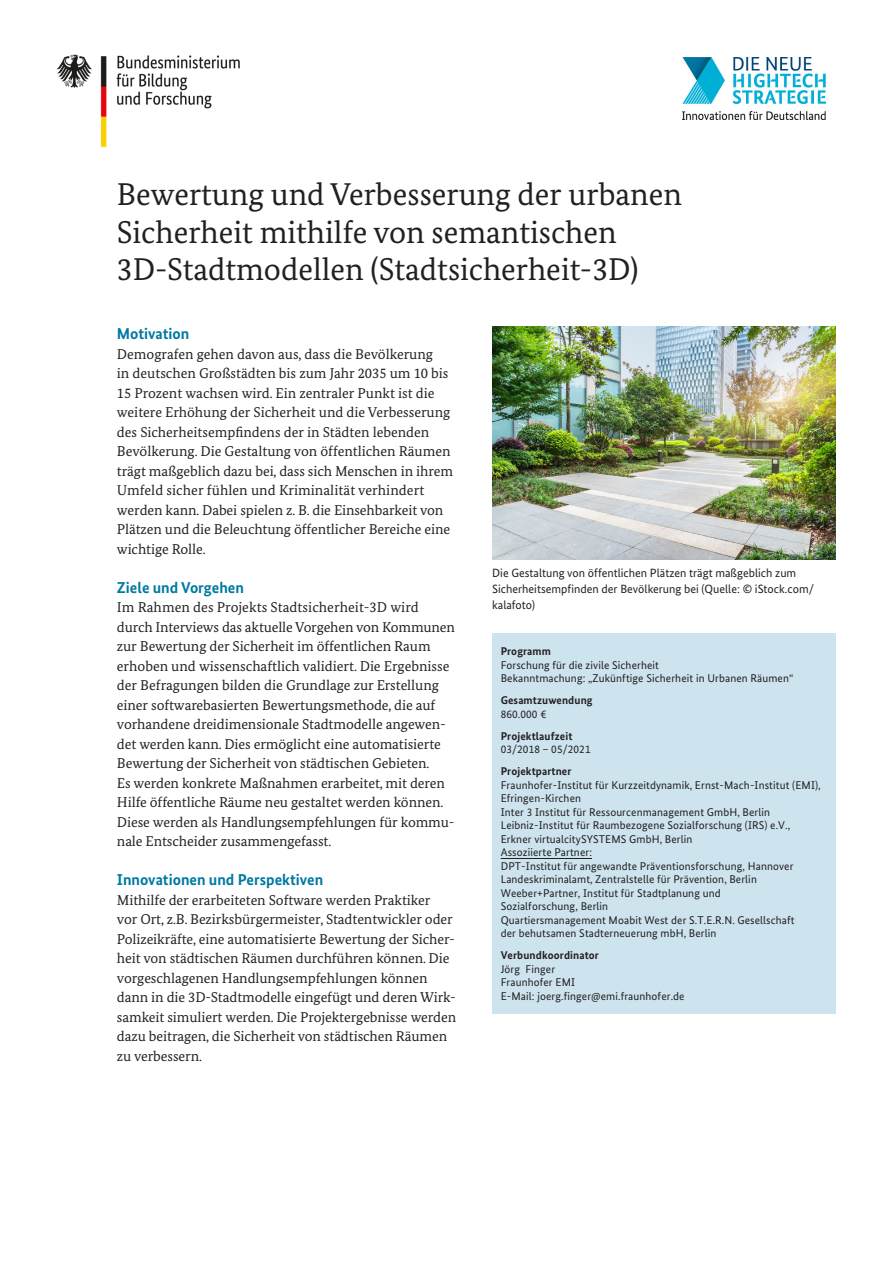
<style>
.page{position:relative;width:893px;height:1263px;background:#fff}
.page>*{position:absolute;margin:0;border:0;box-sizing:border-box;transform-origin:0 0}
.t1{font:31.5px/37.5px "Bundes Serif";color:#231f20}
.t2{font:700 15.75px "Bundes Sans";color:#0079a3}
.t3{font:14.25px/19.5px "Bundes Serif";color:#231f20}
.t4{font:12px/15.8px "Bundes Sans";color:#231f20}
.t5{font:11.25px/13.5px "Bundes Sans";letter-spacing:.01em;color:#231f20}
.t6{font:700 11.25px "Bundes Sans";letter-spacing:.01em;color:#231f20}
</style>
<div class="page">
<div style="left:492px;top:634px;width:344px;height:380px;background:#cde4ef"></div>
<hr style="left:501px;top:858px;width:91px;height:1px;background:#231f20">
<img style="left:56px;top:54px;width:184px;height:93px">
<img style="left:683px;top:57px;width:142px;height:63px">
<img style="left:492px;top:326px;width:344px;height:233px">
<h1 class="t1" style="left:117px;top:175px;width:566px">Bewertung und Verbesserung der urbanen<br>Sicherheit mithilfe von semantischen<br>3D-Stadtmodellen (Stadtsicherheit-3D)</h1>
<p class="t2" style="left:117px;top:324px;width:74px">Motivation</p>
<p class="t3" style="left:117px;top:344px;width:338px">Demografen gehen davon aus, dass die Bevölkerung<br>in deutschen Großstädten bis zum Jahr 2035 um 10 bis 15 Prozent wachsen wird. Ein zentraler Punkt ist die weitere Erhöhung der Sicherheit und die Verbesserung des Sicherheitsempfindens der in Städten lebenden Bevölkerung. Die Gestaltung von öffentlichen Räumen trägt maßgeblich dazu bei, dass sich Menschen in ihrem Umfeld sicher fühlen und Kriminalität verhindert werden kann. Dabei spielen z. B. die Einsehbarkeit von Plätzen und die Beleuchtung öffentlicher Bereiche eine wichtige Rolle.</p>
<p class="t2" style="left:117px;top:578px;width:129px">Ziele und Vorgehen</p>
<p class="t3" style="left:117px;top:597px;width:340px">Im Rahmen des Projekts Stadtsicherheit-3D wird durch Interviews das aktuelle Vorgehen von Kommunen zur Bewertung der Sicherheit im öffentlichen Raum erhoben und wissenschaftlich validiert. Die Ergebnisse der Befragungen bilden die Grundlage zur Erstellung einer softwarebasierten Bewertungsmethode, die auf vorhandene dreidimensionale Stadtmodelle angewen&shy;det werden kann. Dies ermöglicht eine automatisierte Bewertung der Sicherheit von städtischen Gebieten.<br>Es werden konkrete Maßnahmen erarbeitet, mit deren Hilfe öffentliche Räume neu gestaltet werden können.<br>Diese werden als Handlungsempfehlungen für kommu&shy;nale Entscheider zusammengefasst.</p>
<p class="t2" style="left:117px;top:870px;width:208px">Innovationen und Perspektiven</p>
<p class="t3" style="left:117px;top:890px;width:341px">Mithilfe der erarbeiteten Software werden Praktiker<br>vor Ort, z.B. Bezirksbürgermeister, Stadtentwickler oder Polizeikräfte, eine automatisierte Bewertung der Sicher&shy;heit von städtischen Räumen durchführen können. Die vorgeschlagenen Handlungsempfehlungen können dann in die 3D-Stadtmodelle eingefügt und deren Wirk&shy;samkeit simuliert werden. Die Projektergebnisse werden dazu beitragen, die Sicherheit von städtischen Räumen zu verbessern.</p>
<p class="t4" style="left:492px;top:565px;width:323px">Die Gestaltung von öffentlichen Plätzen trägt maßgeblich zum<br>Sicherheitsempfinden der Bevölkerung bei (Quelle: © iStock.com/ kalafoto)</p>
<p class="t6" style="left:501px;top:644px;width:52px">Programm</p>
<p class="t5" style="left:501px;top:658px;width:294px">Forschung für die zivile Sicherheit<br>Bekanntmachung: „Zukünftige Sicherheit in Urbanen Räumen“</p>
<p class="t6" style="left:501px;top:693px;width:93px">Gesamtzuwendung</p>
<p class="t5" style="left:501px;top:707px;width:47px">860.000 €</p>
<p class="t6" style="left:501px;top:729px;width:73px">Projektlaufzeit</p>
<p class="t5" style="left:501px;top:743px;width:91px">03/2018 – 05/2021</p>
<p class="t6" style="left:501px;top:764px;width:72px">Projektpartner</p>
<p class="t5" style="left:501px;top:778px;width:322px">Fraunhofer-Institut für Kurzzeitdynamik, Ernst-Mach-Institut (EMI), Efringen-Kirchen<br>Inter 3 Institut für Ressourcenmanagement GmbH, Berlin Leibniz-Institut für Raumbezogene Sozialforschung (IRS) e.V., Erkner virtualcitySYSTEMS GmbH, Berlin<br>Assoziierte Partner:<br>DPT-Institut für angewandte Präventionsforschung, Hannover Landeskriminalamt, Zentralstelle für Prävention, Berlin Weeber+Partner, Institut für Stadtplanung und<br>Sozialforschung, Berlin<br>Quartiersmanagement Moabit West der S.T.E.R.N. Gesellschaft<br>der behutsamen Stadterneuerung mbH, Berlin</p>
<p class="t6" style="left:501px;top:948px;width:100px">Verbundkoordinator</p>
<p class="t5" style="left:501px;top:962px;width:185px">Jörg Finger<br>Fraunhofer EMI<br>E-Mail: joerg.finger@emi.fraunhofer.de</p>
</div>
